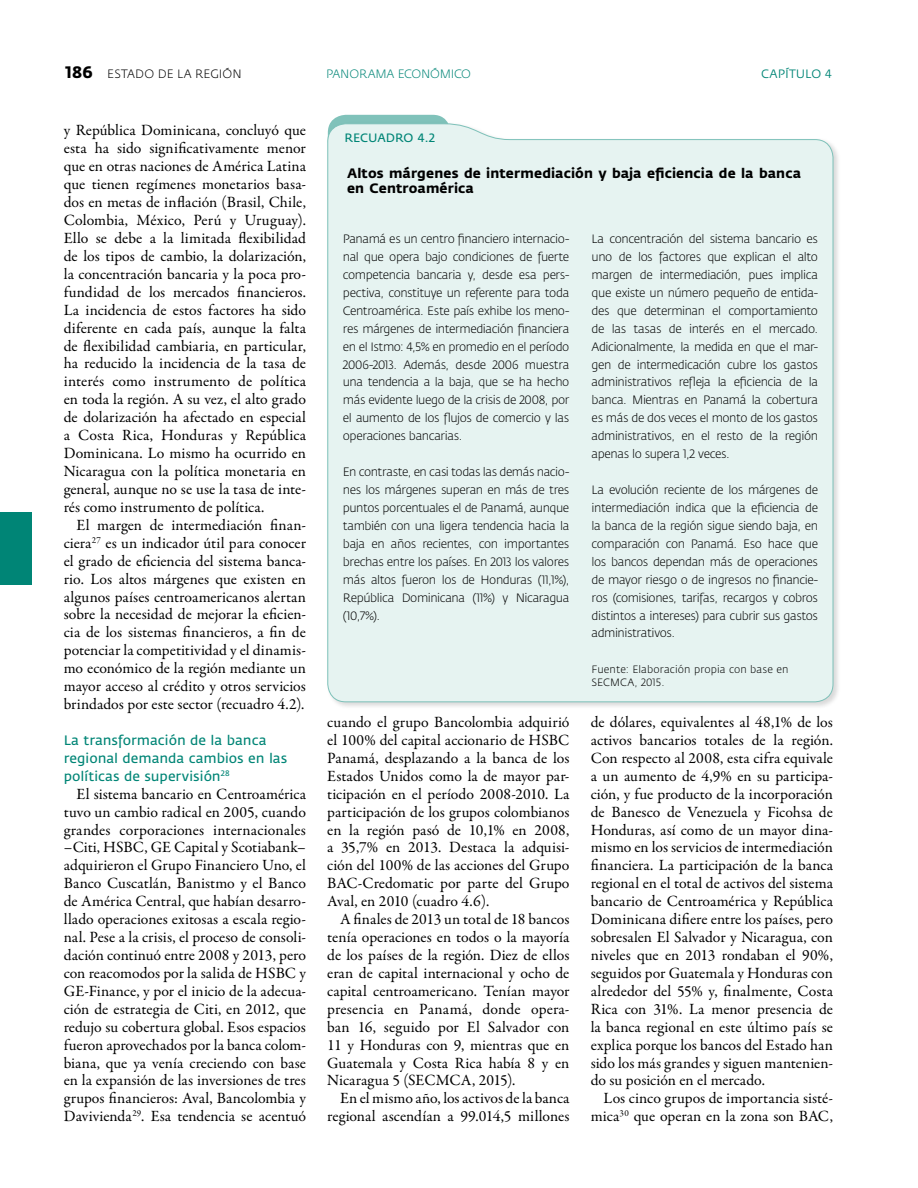
<style>
.page{position:relative;width:918px;height:1188px;background:#fff}
.page>*{position:absolute;margin:0;border:0;box-sizing:border-box;transform-origin:0 0}
.t1{font:15.75px/17.9px "Garamond Premr Pro";color:#000;text-align:justify}
.t2{font:13.5px/18px "Fedra Sans";letter-spacing:-.005em;color:#008576}
.t3{font:700 13.5px/15px "Fedra Sans";letter-spacing:.01em;color:#000}
.t4{font:300 12px/18px "Fedra Sans";letter-spacing:-.035em;color:#000;text-align:justify}
.t5{font:12px "Fedra Sans";letter-spacing:.005em;color:#008576}
.t6{font:300 12px "Fedra Sans";letter-spacing:.01em;color:#000}
.t7{font:300 12px "Fedra Sans";letter-spacing:-.015em;color:#008576}
.t8{font:12px "Fedra Sans";letter-spacing:.01em;color:#008576}
.t9{font:300 10.5px/12.6px "Fedra Sans";letter-spacing:.01em;color:#000}
.s1{font-weight:700;font-size:16.5px}
</style>
<div class="page">
<div style="left:0;top:512px;width:31px;height:73px;background:#008576"></div>
<div style="left:328px;top:115px;width:123px;height:44px;background:#80c2ba;border-radius:18px"></div>
<div style="left:326px;top:121px;width:515px;height:589px;background:#000;opacity:.15"></div>
<div style="left:327px;top:123px;width:507px;height:580px;background:#e6f3f1"></div>
<p class="t6" style="left:65px;top:67px;width:178px"><span class="s1">186</span> ESTADO DE LA REGIÓN</p>
<p class="t7" style="left:326px;top:67px;width:146px">PANORAMA ECONÓMICO</p>
<p class="t8" style="left:761px;top:67px;width:72px">CAPÍTULO 4</p>
<p class="t1" style="left:64px;top:122px;width:244px">y República Dominicana, concluyó que esta ha sido significativamente menor que en otras naciones de América Latina que tienen regímenes monetarios basa&shy;dos en metas de inflación (Brasil, Chile, Colombia, México, Perú y Uruguay).<br>Ello se debe a la limitada flexibilidad de los tipos de cambio, la dolarización, la concentración bancaria y la poca pro&shy;fundidad de los mercados financieros.<br>La incidencia de estos factores ha sido diferente en cada país, aunque la falta de flexibilidad cambiaria, en particular, ha reducido la incidencia de la tasa de interés como instrumento de política en toda la región. A su vez, el alto grado de dolarización ha afectado en especial a Costa Rica, Honduras y República Dominicana. Lo mismo ha ocurrido en Nicaragua con la política monetaria en general, aunque no se use la tasa de inte&shy;rés como instrumento de política.</p>
<p class="t1" style="left:64px;top:516px;width:244px;text-indent:13px">El margen de intermediación finan&shy;ciera<sup>27</sup> es un indicador útil para conocer el grado de eficiencia del sistema banca&shy;rio. Los altos márgenes que existen en algunos países centroamericanos alertan sobre la necesidad de mejorar la eficien&shy;cia de los sistemas financieros, a fin de potenciar la competitividad y el dinamis&shy;mo económico de la región mediante un mayor acceso al crédito y otros servicios brindados por este sector (recuadro 4.2).</p>
<p class="t2" style="left:64px;top:732px;width:225px">La transformación de la banca regional demanda cambios en las políticas de supervisión<sup>28</sup></p>
<p class="t1" style="left:64px;top:785px;width:244px;text-indent:13px">El sistema bancario en Centroamérica tuvo un cambio radical en 2005, cuando grandes corporaciones internacionales –Citi, HSBC, GE Capital y Scotiabank– adquirieron el Grupo Financiero Uno, el Banco Cuscatlán, Banistmo y el Banco de América Central, que habían desarro&shy;llado operaciones exitosas a escala regio&shy;nal. Pese a la crisis, el proceso de consoli&shy;dación continuó entre 2008 y 2013, pero con reacomodos por la salida de HSBC y GE-Finance, y por el inicio de la adecua&shy;ción de estrategia de Citi, en 2012, que redujo su cobertura global. Esos espacios fueron aprovechados por la banca colom&shy;biana, que ya venía creciendo con base en la expansión de las inversiones de tres grupos financieros: Aval, Bancolombia y Davivienda<sup>29</sup>. Esa tendencia se acentuó</p>
<p class="t5" style="left:344px;top:131px;width:93px">RECUADRO 4.2</p>
<p class="t3" style="left:347px;top:166px;width:456px">Altos márgenes de intermediación y baja eficiencia de la banca en Centroamérica</p>
<p class="t5" style="left:338px;top:132px;width:91px">RECUADRO 3.3</p>
<p class="t4" style="left:343px;top:230px;width:228px">Panamá es un centro financiero internacio&shy;nal que opera bajo condiciones de fuerte competencia bancaria y, desde esa pers&shy;pectiva, constituye un referente para toda Centroamérica. Este país exhibe los meno&shy;res márgenes de intermediación financiera en el Istmo: 4,5% en promedio en el período 2006-2013. Además, desde 2006 muestra una tendencia a la baja, que se ha hecho más evidente luego de la crisis de 2008, por el aumento de los flujos de comercio y las operaciones bancarias.</p>
<p class="t4" style="left:343px;top:463px;width:228px">En contraste, en casi todas las demás nacio&shy;nes los márgenes superan en más de tres puntos porcentuales el de Panamá, aunque también con una ligera tendencia hacia la baja en años recientes, con importantes brechas entre los países. En 2013 los valores más altos fueron los de Honduras (11,1%), República Dominicana (11%) y Nicaragua (10,7%).</p>
<p class="t1" style="left:327px;top:713px;width:244px">cuando el grupo Bancolombia adquirió el 100% del capital accionario de HSBC Panamá, desplazando a la banca de los Estados Unidos como la de mayor par&shy;ticipación en el período 2008-2010. La participación de los grupos colombianos en la región pasó de 10,1% en 2008, a 35,7% en 2013. Destaca la adquisi&shy;ción del 100% de las acciones del Grupo BAC-Credomatic por parte del Grupo Aval, en 2010 (cuadro 4.6).</p>
<p class="t1" style="left:327px;top:911px;width:244px;text-indent:13px">A finales de 2013 un total de 18 bancos tenía operaciones en todos o la mayoría de los países de la región. Diez de ellos eran de capital internacional y ocho de capital centroamericano. Tenían mayor presencia en Panamá, donde opera&shy;ban 16, seguido por El Salvador con 11 y Honduras con 9, mientras que en Guatemala y Costa Rica había 8 y en Nicaragua 5 (SECMCA, 2015).</p>
<p class="t1" style="left:327px;top:1090px;width:244px;text-align:right">En el mismo año, los activos de la banca regional ascendían a 99.014,5 millones</p>
<p class="t4" style="left:592px;top:230px;width:228px">La concentración del sistema bancario es uno de los factores que explican el alto margen de intermediación, pues implica que existe un número pequeño de entida&shy;des que determinan el comportamiento de las tasas de interés en el mercado.<br>Adicionalmente, la medida en que el mar&shy;gen de intermedicación cubre los gastos administrativos refleja la eficiencia de la banca. Mientras en Panamá la cobertura es más de dos veces el monto de los gastos administrativos, en el resto de la región apenas lo supera 1,2 veces.</p>
<p class="t4" style="left:592px;top:481px;width:228px">La evolución reciente de los márgenes de intermediación indica que la eficiencia de la banca de la región sigue siendo baja, en comparación con Panamá. Eso hace que los bancos dependan más de operaciones de mayor riesgo o de ingresos no financie&shy;ros (comisiones, tarifas, recargos y cobros distintos a intereses) para cubrir sus gastos administrativos.</p>
<p class="t9" style="left:592px;top:664px;width:198px">Fuente: Elaboración propia con base en<br>SECMCA, 2015.</p>
<p class="t1" style="left:591px;top:713px;width:244px">de dólares, equivalentes al 48,1% de los activos bancarios totales de la región.<br>Con respecto al 2008, esta cifra equivale a un aumento de 4,9% en su participa&shy;ción, y fue producto de la incorporación de Banesco de Venezuela y Ficohsa de Honduras, así como de un mayor dina&shy;mismo en los servicios de intermediación financiera. La participación de la banca regional en el total de activos del sistema bancario de Centroamérica y República Dominicana difiere entre los países, pero sobresalen El Salvador y Nicaragua, con niveles que en 2013 rondaban el 90%, seguidos por Guatemala y Honduras con alrededor del 55% y, finalmente, Costa Rica con 31%. La menor presencia de la banca regional en este último país se explica porque los bancos del Estado han sido los más grandes y siguen mantenien&shy;do su posición en el mercado.</p>
<p class="t1" style="left:591px;top:1090px;width:244px;text-align:right">Los cinco grupos de importancia sisté&shy;mica<sup>30</sup> que operan en la zona son BAC,</p>
</div>
